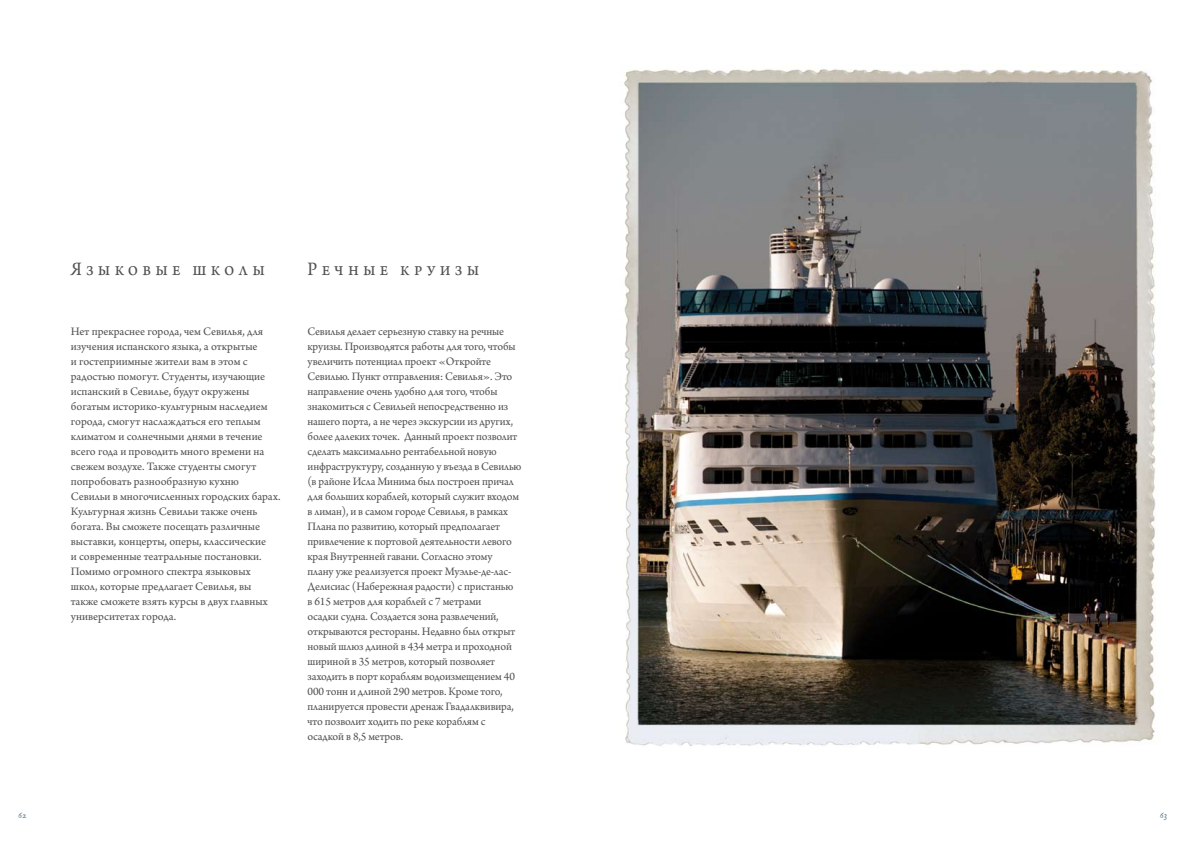
<style>
.page{position:relative;width:1185px;height:842px;background:#fff}
.page>*{position:absolute;margin:0;border:0;box-sizing:border-box;transform-origin:0 0}
.t1{font:20px "Arno Pro";letter-spacing:.295em;color:#505052;scale:.9 1}
.t2{font:12px/15px "Arno Pro";letter-spacing:-.01em;color:#505052}
.t3{font:9.5px "IM FELL English PRO Roman";color:#66808d}
</style>
<div class="page">
<img style="left:624px;top:69px;width:532px;height:677px">
<h1 class="t1" style="left:71px;top:257px;width:217px">Языковые школы</h1>
<h1 class="t1" style="left:308px;top:257px;width:192px">Речные круизы</h1>
<p class="t2" style="left:71px;top:324px;width:211px">Нет прекраснее города, чем Севилья, для изучения испанского языка, а открытые<br>и гостеприимные жители вам в этом с радостью помогут. Студенты, изучающие испанский в Севилье, будут окружены богатым историко-культурным наследием города, смогут наслаждаться его теплым климатом и солнечными днями в течение всего года и проводить много времени на свежем воздухе. Также студенты смогут попробовать разнообразную кухню Севильи в многочисленных городских барах.<br>Культурная жизнь Севильи также очень богата. Вы сможете посещать различные выставки, концерты, оперы, классические<br>и современные театральные постановки.<br>Помимо огромного спектра языковых<br>школ, которые предлагает Севилья, вы также сможете взять курсы в двух главных университетах города.</p>
<p class="t2" style="left:308px;top:324px;width:216px">Севилья делает серьезную ставку на речные круизы. Производятся работы для того, чтобы увеличить потенциал проект «Откройте Севилью. Пункт отправления: Севилья». Это направление очень удобно для того, чтобы знакомиться с Севильей непосредственно из нашего порта, а не через экскурсии из других, более далеких точек. Данный проект позволит сделать максимально рентабельной новую инфраструктуру, созданную у въезда в Севилью (в районе Исла Минима был построен причал для больших кораблей, который служит входом в лиман), и в самом городе Севилья, в рамках Плана по развитию, который предполагает привлечение к портовой деятельности левого края Внутренней гавани. Согласно этому плану уже реализуется проект Муэлье-де-лас-Делисиас (Набережная радости) с пристанью<br>в 615 метров для кораблей с 7 метрами<br>осадки судна. Создается зона развлечений, открываются рестораны. Недавно был открыт новый шлюз длиной в 434 метра и проходной шириной в 35 метров, который позволяет заходить в порт кораблям водоизмещением 40<br>000 тонн и длиной 290 метров. Кроме того, планируется провести дренаж Гвадалквивира, что позволит ходить по реке кораблям с осадкой в 8,5 метров.</p>
<p class="t3" style="left:18px;top:809px;width:10px">62</p>
<p class="t3" style="left:1160px;top:809px;width:9px">63</p>
</div>
